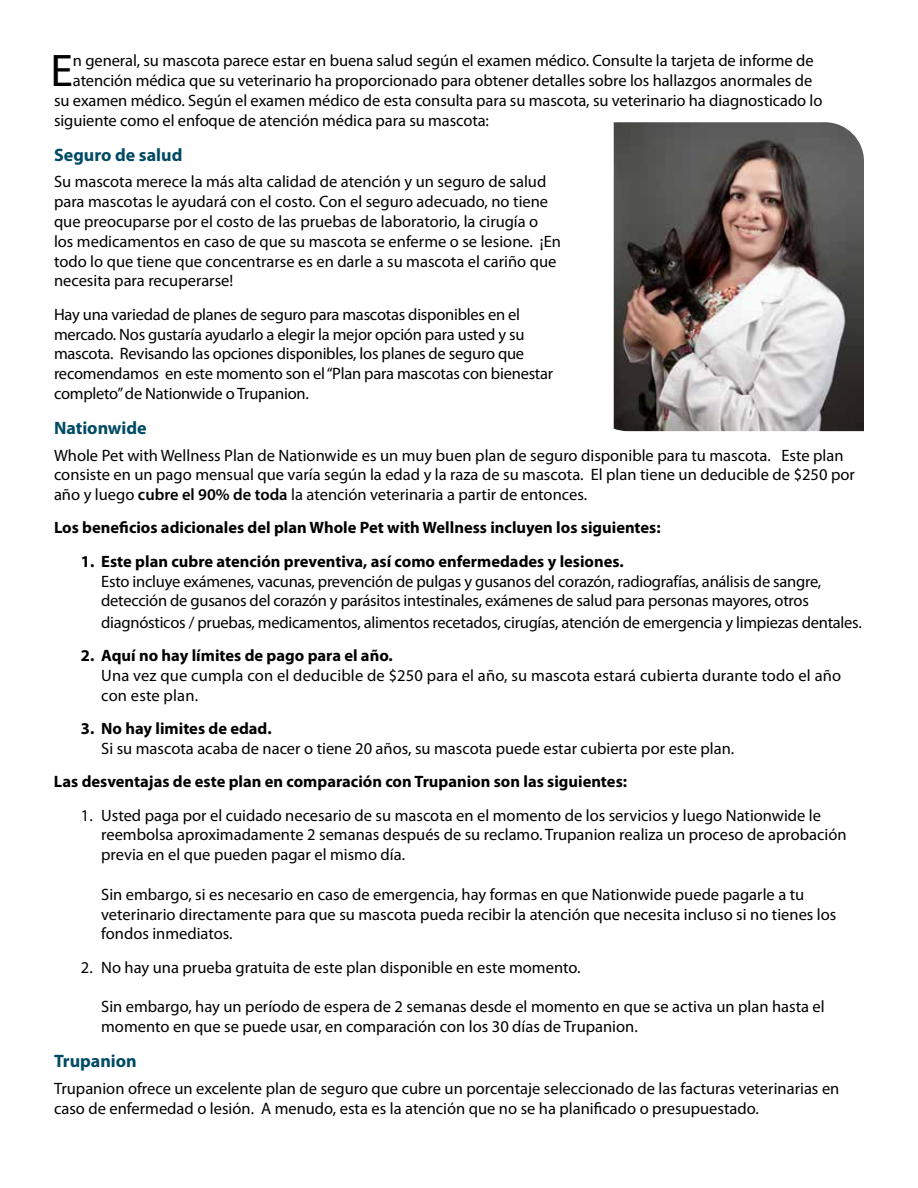
<style>
.page{position:relative;width:918px;height:1188px;background:#fff}
.page>*{position:absolute;margin:0;border:0;box-sizing:border-box;transform-origin:0 0}
.t1{font:45.9px "Myriad Pro";color:#000}
.t2{font:700 18px "Myriad Pro";color:#004a64}
.t3{font:16.5px/19.8px "Myriad Pro";color:#000}
.t4{font:700 16.5px "Myriad Pro";color:#000}
.s1{font-weight:600}
</style>
<div class="page">
<img style="left:614px;top:122px;width:250px;height:309px">
<h1 class="t1" style="left:51px;top:42px;width:24px">E</h1>
<p class="t3" style="left:73px;top:51px;width:742px">n general, su mascota parece estar en buena salud según el examen médico. Consulte la tarjeta de informe de</p>
<p class="t3" style="left:73px;top:70px;width:741px">atención médica que su veterinario ha proporcionado para obtener detalles sobre los hallazgos anormales de</p>
<p class="t3" style="left:54px;top:90px;width:770px">su examen médico. Según el examen médico de esta consulta para su mascota, su veterinario ha diagnosticado lo</p>
<p class="t3" style="left:54px;top:110px;width:437px">siguiente como el enfoque de atención médica para su mascota:</p>
<p class="t2" style="left:54px;top:143px;width:130px">Seguro de salud</p>
<p class="t3" style="left:54px;top:172px;width:509px">Su mascota merece la más alta calidad de atención y un seguro de salud para mascotas le ayudará con el costo. Con el seguro adecuado, no tiene que preocuparse por el costo de las pruebas de laboratorio, la cirugía o los medicamentos en caso de que su mascota se enferme o se lesione. ¡En todo lo que tiene que concentrarse es en darle a su mascota el cariño que necesita para recuperarse!</p>
<p class="t3" style="left:54px;top:304px;width:501px">Hay una variedad de planes de seguro para mascotas disponibles en el mercado. Nos gustaría ayudarlo a elegir la mejor opción para usted y su mascota. Revisando las opciones disponibles, los planes de seguro que recomendamos en este momento son el “Plan para mascotas con bienestar completo” de Nationwide o Trupanion.</p>
<p class="t2" style="left:54px;top:416px;width:94px">Nationwide</p>
<p class="t3" style="left:54px;top:445px;width:802px">Whole Pet with Wellness Plan de Nationwide es un muy buen plan de seguro disponible para tu mascota. Este plan consiste en un pago mensual que varía según la edad y la raza de su mascota. El plan tiene un deducible de $250 por año y luego <span class="s1">cubre el 90% de toda</span> la atención veterinaria a partir de entonces.</p>
<p class="t4" style="left:54px;top:517px;width:608px">Los beneficios adicionales del plan Whole Pet with Wellness incluyen los siguientes:</p>
<p class="t4" style="left:81px;top:550px;width:544px">1. Este plan cubre atención preventiva, así como enfermedades y lesiones.</p>
<p class="t3" style="left:101px;top:571px;width:722px">Esto incluye exámenes, vacunas, prevención de pulgas y gusanos del corazón, radiografías, análisis de sangre, detección de gusanos del corazón y parásitos intestinales, exámenes de salud para personas mayores, otros</p>
<p class="t3" style="left:101px;top:612px;width:762px">diagnósticos / pruebas, medicamentos, alimentos recetados, cirugías, atención de emergencia y limpiezas dentales.</p>
<p class="t4" style="left:81px;top:645px;width:313px">2. Aquí no hay límites de pago para el año.</p>
<p class="t3" style="left:101px;top:665px;width:741px">Una vez que cumpla con el deducible de $250 para el año, su mascota estará cubierta durante todo el año con este plan.</p>
<p class="t4" style="left:81px;top:718px;width:192px">3. No hay limites de edad.</p>
<p class="t3" style="left:101px;top:738px;width:635px">Si su mascota acaba de nacer o tiene 20 años, su mascota puede estar cubierta por este plan.</p>
<p class="t4" style="left:54px;top:771px;width:575px">Las desventajas de este plan en comparación con Trupanion son las siguientes:</p>
<p class="t3" style="left:101px;top:805px;width:747px;text-indent:-20px">1. Usted paga por el cuidado necesario de su mascota en el momento de los servicios y luego Nationwide le reembolsa aproximadamente 2 semanas después de su reclamo. Trupanion realiza un proceso de aprobación previa en el que pueden pagar el mismo día.</p>
<p class="t3" style="left:101px;top:884px;width:737px">Sin embargo, si es necesario en caso de emergencia, hay formas en que Nationwide puede pagarle a tu veterinario directamente para que su mascota pueda recibir la atención que necesita incluso si no tienes los fondos inmediatos.</p>
<p class="t3" style="left:81px;top:957px;width:501px">2. No hay una prueba gratuita de este plan disponible en este momento.</p>
<p class="t3" style="left:101px;top:997px;width:725px">Sin embargo, hay un período de espera de 2 semanas desde el momento en que se activa un plan hasta el momento en que se puede usar, en comparación con los 30 días de Trupanion.</p>
<p class="t2" style="left:54px;top:1049px;width:84px">Trupanion</p>
<p class="t3" style="left:54px;top:1078px;width:787px">Trupanion ofrece un excelente plan de seguro que cubre un porcentaje seleccionado de las facturas veterinarias en caso de enfermedad o lesión. A menudo, esta es la atención que no se ha planificado o presupuestado.</p>
</div>
